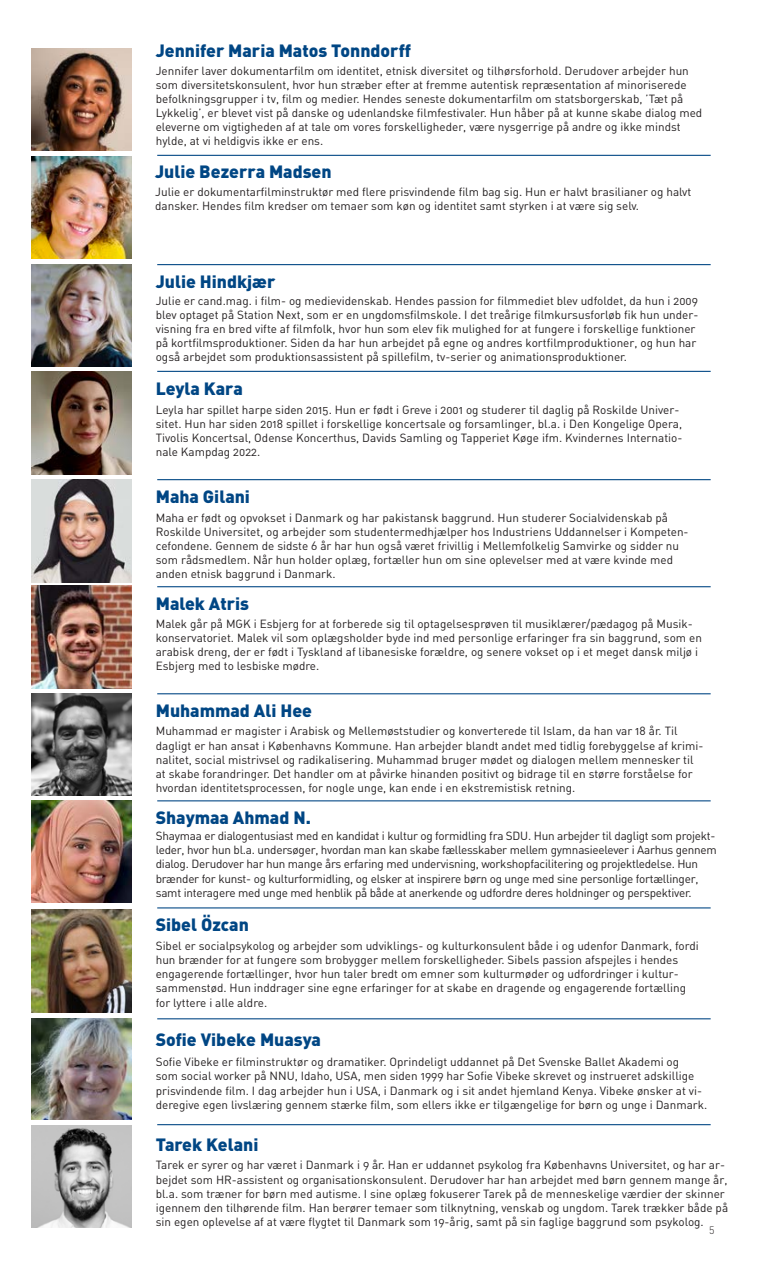
<style>
.page{position:relative;width:766px;height:1263px;background:#fff}
.page>*{position:absolute;margin:0;border:0;box-sizing:border-box;transform-origin:0 0}
.Oplæg_OVER{font:900 17.55px "DIN";color:#004684}
.Oplæg_BRØD{font:11.7px/14.1px "DIN Regular Alternate";color:#231f20}
.Oplæg_BRØD-2{font:11.7px/14.1px "DIN Regular Alternate";letter-spacing:-.02em;color:#231f20}
.t1{font:300 10.5px "DIN";color:#231f20}
</style>
<div class="page">
<hr style="left:157px;top:479px;width:553px;height:1px;background:#004684">
<hr style="left:157px;top:371px;width:553px;height:1px;background:#004684">
<hr style="left:157px;top:264px;width:553px;height:1px;background:#004684">
<hr style="left:157px;top:586px;width:553px;height:1px;background:#004684">
<hr style="left:157px;top:693px;width:553px;height:1px;background:#004684">
<hr style="left:157px;top:800px;width:553px;height:1px;background:#004684">
<hr style="left:157px;top:907px;width:553px;height:1px;background:#004684">
<hr style="left:157px;top:1018px;width:553px;height:1px;background:#004684">
<hr style="left:157px;top:1124px;width:553px;height:1px;background:#004684">
<hr style="left:157px;top:155px;width:553px;height:1px;background:#004684">
<img style="left:31px;top:264px;width:100px;height:103px">
<img style="left:31px;top:479px;width:100px;height:103px">
<img style="left:31px;top:372px;width:100px;height:102px">
<img style="left:31px;top:586px;width:100px;height:102px">
<img style="left:31px;top:800px;width:100px;height:103px">
<img style="left:31px;top:693px;width:100px;height:103px">
<img style="left:31px;top:48px;width:100px;height:103px">
<img style="left:31px;top:1125px;width:100px;height:103px">
<img style="left:31px;top:156px;width:101px;height:103px">
<img style="left:31px;top:910px;width:100px;height:102px">
<img style="left:31px;top:1018px;width:100px;height:101px">
<p class="Oplæg_OVER" style="left:156px;top:39px;width:257px">Jennifer Maria Matos Tonndorff</p>
<p class="Oplæg_BRØD" style="left:156px;top:63px;width:548px">Jennifer laver dokumentarfilm om identitet, etnisk diversitet og tilhørsforhold. Derudover arbejder hun som diversitetskonsulent, hvor hun stræber efter at fremme autentisk repræsentation af minoriserede befolkningsgrupper i tv, film og medier. Hendes seneste dokumentarfilm om statsborgerskab, ’Tæt på Lykkelig’, er blevet vist på danske og udenlandske filmfestivaler. Hun håber på at kunne skabe dialog med eleverne om vigtigheden af at tale om vores forskelligheder, være nysgerrige på andre og ikke mindst hylde, at vi heldigvis ikke er ens.</p>
<p class="Oplæg_OVER" style="left:155px;top:159px;width:178px">Julie Bezerra Madsen</p>
<p class="Oplæg_BRØD" style="left:155px;top:184px;width:537px">Julie er dokumentarfilminstruktør med flere prisvindende film bag sig. Hun er halvt brasilianer og halvt dansker. Hendes film kredser om temaer som køn og identitet samt styrken i at være sig selv.</p>
<p class="Oplæg_OVER" style="left:156px;top:270px;width:121px">Julie Hindkjær</p>
<p class="Oplæg_BRØD" style="left:156px;top:293px;width:544px">Julie er cand.mag. i film- og medievidenskab. Hendes passion for filmmediet blev udfoldet, da hun i 2009 blev optaget på Station Next, som er en ungdomsfilmskole. I det treårige filmkursusforløb fik hun under&shy;visning fra en bred vifte af filmfolk, hvor hun som elev fik mulighed for at fungere i forskellige funktioner på kortfilmsproduktioner. Siden da har hun arbejdet på egne og andres kortfilmproduktioner, og hun har også arbejdet som produktionsassistent på spillefilm, tv-serier og animationsproduktioner.</p>
<p class="Oplæg_OVER" style="left:156px;top:377px;width:89px">Leyla Kara</p>
<p class="Oplæg_BRØD" style="left:156px;top:402px;width:528px">Leyla har spillet harpe siden 2015. Hun er født i Greve i 2001 og studerer til daglig på Roskilde Univer&shy;sitet. Hun har siden 2018 spillet i forskellige koncertsale og forsamlinger, bl.a. i Den Kongelige Opera, Tivolis Koncertsal, Odense Koncerthus, Davids Samling og Tapperiet Køge ifm. Kvindernes Internatio&shy;nale Kampdag 2022.</p>
<p class="Oplæg_OVER" style="left:156px;top:485px;width:96px">Maha Gilani</p>
<p class="Oplæg_BRØD" style="left:156px;top:510px;width:534px">Maha er født og opvokset i Danmark og har pakistansk baggrund. Hun studerer Socialvidenskab på Roskilde Universitet, og arbejder som studentermedhjælper hos Industriens Uddannelser i Kompeten&shy;cefondene. Gennem de sidste 6 år har hun også været frivillig i Mellemfolkelig Samvirke og sidder nu som rådsmedlem. Når hun holder oplæg, fortæller hun om sine oplevelser med at være kvinde med anden etnisk baggrund i Danmark.</p>
<p class="Oplæg_OVER" style="left:156px;top:591px;width:95px">Malek Atris</p>
<p class="Oplæg_BRØD" style="left:156px;top:617px;width:547px">Malek går på MGK i Esbjerg for at forberede sig til optagelsesprøven til musiklærer/pædagog på Musik&shy;konservatoriet. Malek vil som oplægsholder byde ind med personlige erfaringer fra sin baggrund, som en arabisk dreng, der er født i Tyskland af libanesiske forældre, og senere vokset op i et meget dansk miljø i Esbjerg med to lesbiske mødre.</p>
<p class="Oplæg_OVER" style="left:156px;top:699px;width:158px">Muhammad Ali Hee</p>
<p class="Oplæg_BRØD" style="left:156px;top:724px;width:549px">Muhammad er magister i Arabisk og Mellemøststudier og konverterede til Islam, da han var 18 år. Til dagligt er han ansat i Københavns Kommune. Han arbejder blandt andet med tidlig forebyggelse af krimi&shy;nalitet, social mistrivsel og radikalisering. Muhammad bruger mødet og dialogen mellem mennesker til at skabe forandringer. Det handler om at påvirke hinanden positivt og bidrage til en større forståelse for hvordan identitetsprocessen, for nogle unge, kan ende i en ekstremistisk retning.</p>
<p class="Oplæg_OVER" style="left:156px;top:806px;width:156px">Shaymaa Ahmad N.</p>
<p class="Oplæg_BRØD-2" style="left:156px;top:829px;width:562px">Shaymaa er dialogentusiast med en kandidat i kultur og formidling fra SDU. Hun arbejder til dagligt som projekt&shy;leder, hvor hun bl.a. undersøger, hvordan man kan skabe fællesskaber mellem gymnasieelever i Aarhus gennem dialog. Derudover har hun mange års erfaring med undervisning, workshopfacilitering og projektledelse. Hun brænder for kunst- og kulturformidling, og elsker at inspirere børn og unge med sine personlige fortællinger, samt interagere med unge med henblik på både at anerkende og udfordre deres holdninger og perspektiver.</p>
<p class="Oplæg_OVER" style="left:156px;top:913px;width:95px">Sibel Özcan</p>
<p class="Oplæg_BRØD" style="left:156px;top:939px;width:544px">Sibel er socialpsykolog og arbejder som udviklings- og kulturkonsulent både i og udenfor Danmark, fordi hun brænder for at fungere som brobygger mellem forskelligheder. Sibels passion afspejles i hendes engagerende fortællinger, hvor hun taler bredt om emner som kulturmøder og udfordringer i kultur&shy;sammenstød. Hun inddrager sine egne erfaringer for at skabe en dragende og engagerende fortælling for lyttere i alle aldre.</p>
<p class="Oplæg_OVER" style="left:156px;top:1028px;width:167px">Sofie Vibeke Muasya</p>
<p class="Oplæg_BRØD" style="left:156px;top:1055px;width:553px">Sofie Vibeke er filminstruktør og dramatiker. Oprindeligt uddannet på Det Svenske Ballet Akademi og<br>som social worker på NNU, Idaho, USA, men siden 1999 har Sofie Vibeke skrevet og instrueret adskillige prisvindende film. I dag arbejder hun i USA, i Danmark og i sit andet hjemland Kenya. Vibeke ønsker at vi&shy;deregive egen livslæring gennem stærke film, som ellers ikke er tilgængelige for børn og unge i Danmark.</p>
<p class="Oplæg_OVER" style="left:156px;top:1133px;width:104px">Tarek Kelani</p>
<p class="Oplæg_BRØD" style="left:156px;top:1158px;width:573px">Tarek er syrer og har været i Danmark i 9 år. Han er uddannet psykolog fra Københavns Universitet, og har ar&shy;bejdet som HR-assistent og organisationskonsulent. Derudover har han arbejdet med børn gennem mange år, bl.a. som træner for børn med autisme. I sine oplæg fokuserer Tarek på de menneskelige værdier der skinner igennem den tilhørende film. Han berører temaer som tilknytning, venskab og ungdom. Tarek trækker både på sin egen oplevelse af at være flygtet til Danmark som 19-årig, samt på sin faglige baggrund som psykolog.</p>
<p class="t1" style="left:709px;top:1224px;width:7px">5</p>
</div>
